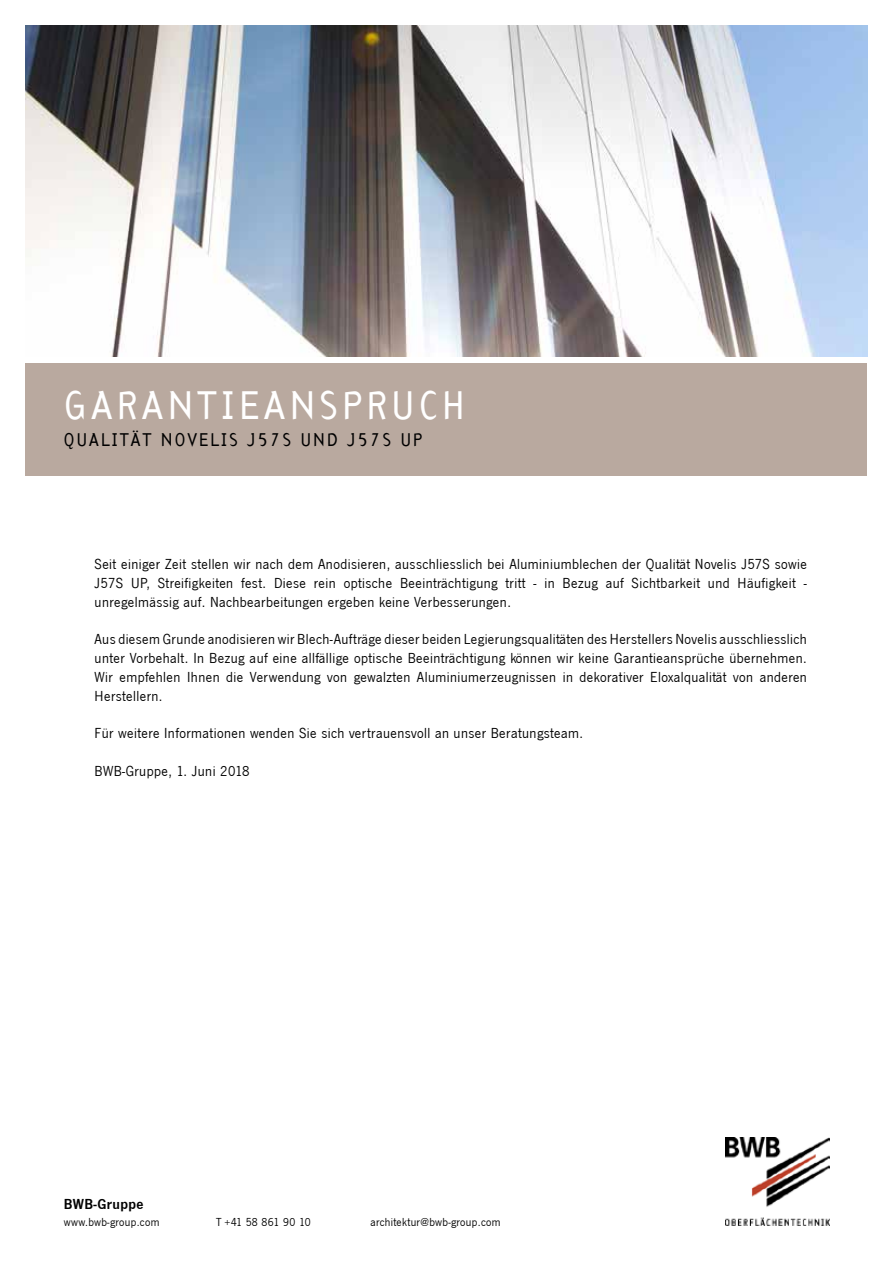
<style>
.page{position:relative;width:893px;height:1263px;background:#fff}
.page>*{position:absolute;margin:0;border:0;box-sizing:border-box;transform-origin:0 0}
.t1{font:39px "Arbitrary";letter-spacing:.125em;color:#fff}
.t2{font:18px "Arbitrary";letter-spacing:.125em;color:#000}
.t3{font:15px/18.8px "News Got T";letter-spacing:.03em;color:#000;text-align:justify}
.t4{font:600 15px "News Got T";letter-spacing:.03em;color:#000}
.t5{font:12px "News Got T";letter-spacing:.03em;color:#000}
.t6{font:12px "News Got T";letter-spacing:.005em;color:#000}
</style>
<div class="page">
<img style="left:26px;top:26px;width:841px;height:331px">
<div style="left:26px;top:363px;width:841px;height:113px;background:#b9a99f"></div>
<img style="left:725px;top:1138px;width:104px;height:88px">
<h1 class="t1" style="left:64px;top:381px;width:402px">GARANTIEANSPRUCH</h1>
<p class="t2" style="left:64px;top:428px;width:360px">QUALITÄT NOVELIS J57S UND J57S UP</p>
<p class="t3" style="left:95px;top:555px;width:714px">Seit einiger Zeit stellen wir nach dem Anodisieren, ausschliesslich bei Aluminiumblechen der Qualität Novelis J57S sowie J57S UP, Streifigkeiten fest. Diese rein optische Beeinträchtigung tritt - in Bezug auf Sichtbarkeit und Häufigkeit - unregelmässig auf. Nachbearbeitungen ergeben keine Verbesserungen.</p>
<p class="t3" style="left:95px;top:630px;width:714px">Aus diesem Grunde anodisieren wir Blech-Aufträge dieser beiden Legierungsqualitäten des Herstellers Novelis ausschliesslich unter Vorbehalt. In Bezug auf eine allfällige optische Beeinträchtigung können wir keine Garantieansprüche übernehmen.<br>Wir empfehlen Ihnen die Verwendung von gewalzten Aluminiumerzeugnissen in dekorativer Eloxalqualität von anderen Herstellern.</p>
<p class="t3" style="left:95px;top:724px;width:490px">Für weitere Informationen wenden Sie sich vertrauensvoll an unser Beratungsteam.</p>
<p class="t3" style="left:95px;top:761px;width:156px">BWB-Gruppe, 1. Juni 2018</p>
<p class="t4" style="left:64px;top:1195px;width:81px">BWB-Gruppe</p>
<p class="t5" style="left:64px;top:1215px;width:97px">www.bwb-group.com</p>
<p class="t6" style="left:216px;top:1215px;width:96px">T +41 58 861 90 10</p>
<p class="t5" style="left:370px;top:1215px;width:132px">architektur@bwb-group.com</p>
</div>
